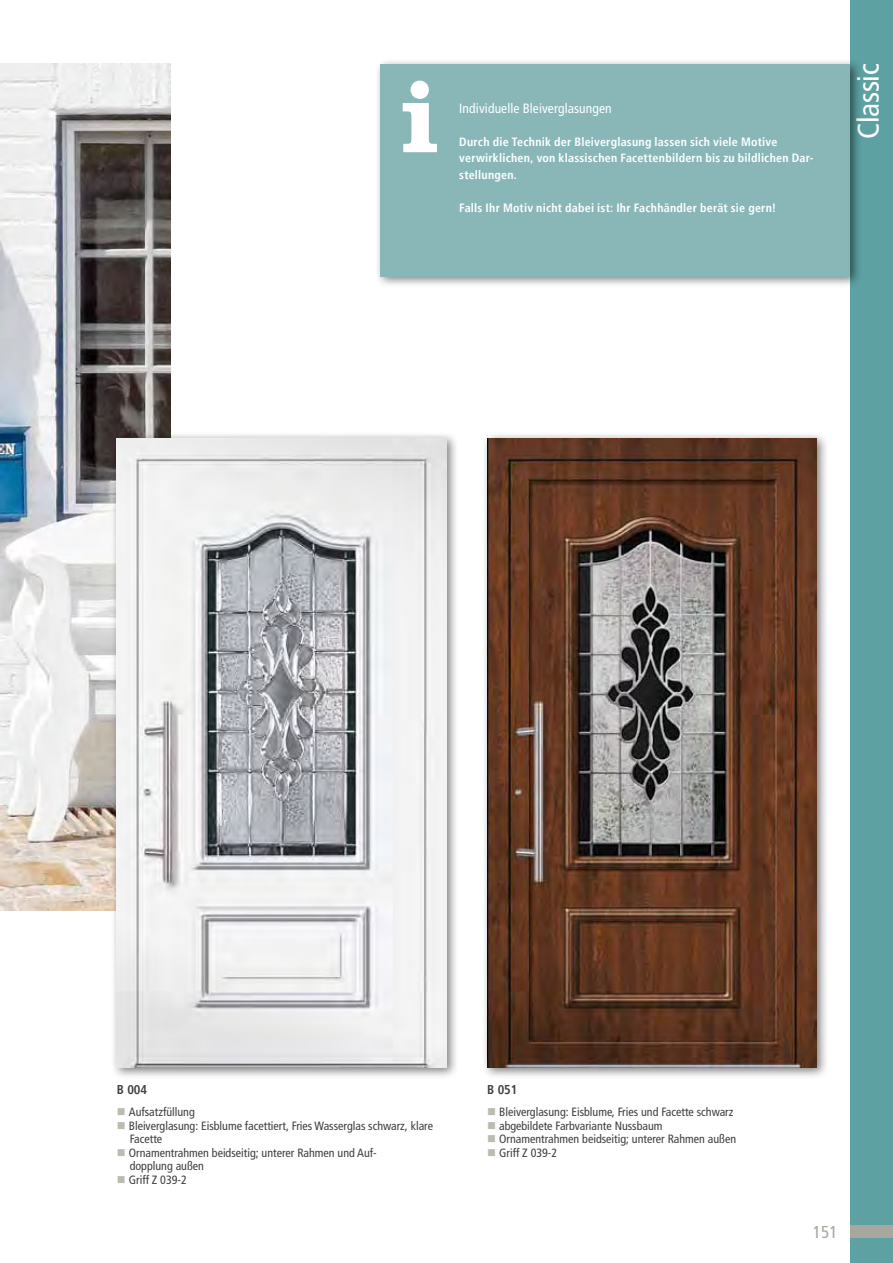
<style>
.page{position:relative;width:893px;height:1263px;background:#fff}
.page>*{position:absolute;margin:0;border:0;box-sizing:border-box;transform-origin:0 0}
.t1{font:700 105px "Clarendon";color:#fff}
.t2{font:condensed 30px "Frutiger LT";letter-spacing:-.01em;color:#fff}
.t3{font:condensed 17.25px "Frutiger LT";color:#a7a79f}
.t4{font:condensed 13.5px "Frutiger LT";letter-spacing:.01em;color:#fff}
.t5{font:700 condensed 12.75px "Frutiger LT";color:#3e3d40}
.t6{font:condensed 12px/13.5px "Frutiger LT";color:#3e3d40}
.t7{font:700 condensed 12px/16.5px "Frutiger LT";letter-spacing:.02em;color:#fff}
</style>
<div class="page">
<div style="left:850px;top:0;width:43px;height:1263px;background:#5da1a3"></div>
<div style="left:850px;top:1225px;width:43px;height:12px;background:#a7a79f"></div>
<img style="left:0;top:64px;width:170px;height:846px">
<div style="left:110px;top:431px;width:348px;height:648px;background:#000;opacity:.5"></div>
<img style="left:117px;top:438px;width:329px;height:629px">
<div style="left:481px;top:431px;width:347px;height:648px;background:#000;opacity:.5"></div>
<img style="left:487px;top:438px;width:330px;height:629px">
<div style="left:374px;top:58px;width:488px;height:231px;background:#000;opacity:.5"></div>
<div style="left:381px;top:64px;width:469px;height:212px;background:#89b7b8"></div>
<h1 class="t1" style="left:400px;top:54px;width:42px">i</h1>
<p class="t4" style="left:459px;top:100px;width:154px">Individuelle Bleiverglasungen</p>
<p class="t7" style="left:459px;top:133px;width:356px">Durch die Technik der Bleiverglasung lassen sich viele Motive verwirklichen, von klassischen Facettenbildern bis zu bildlichen Dar&shy;stellungen.</p>
<p class="t7" style="left:459px;top:199px;width:319px">Falls Ihr Motiv nicht dabei ist: Ihr Fachhändler berät sie gern!</p>
<h2 class="t2" style="left:851px;top:139px;width:77px;rotate:-90deg">Classic</h2>
<p class="t5" style="left:117px;top:1082px;width:32px">B 004</p>
<p class="t6" style="left:129px;top:1105px;width:306px">Aufsatzfüllung<br>Bleiverglasung: Eisblume facettiert, Fries Wasserglas schwarz, klare<br>Facette<br>Ornamentrahmen beidseitig; unterer Rahmen und Auf-<br>dopplung außen<br>Griff Z 039-2</p>
<p class="t5" style="left:487px;top:1082px;width:32px">B 051</p>
<p class="t6" style="left:499px;top:1105px;width:239px">Bleiverglasung: Eisblume, Fries und Facette schwarz abgebildete Farbvariante Nussbaum Ornamentrahmen beidseitig; unterer Rahmen außen Griff Z 039-2</p>
<h3 class="t3" style="left:813px;top:1221px;width:26px">151</h3>
</div>
